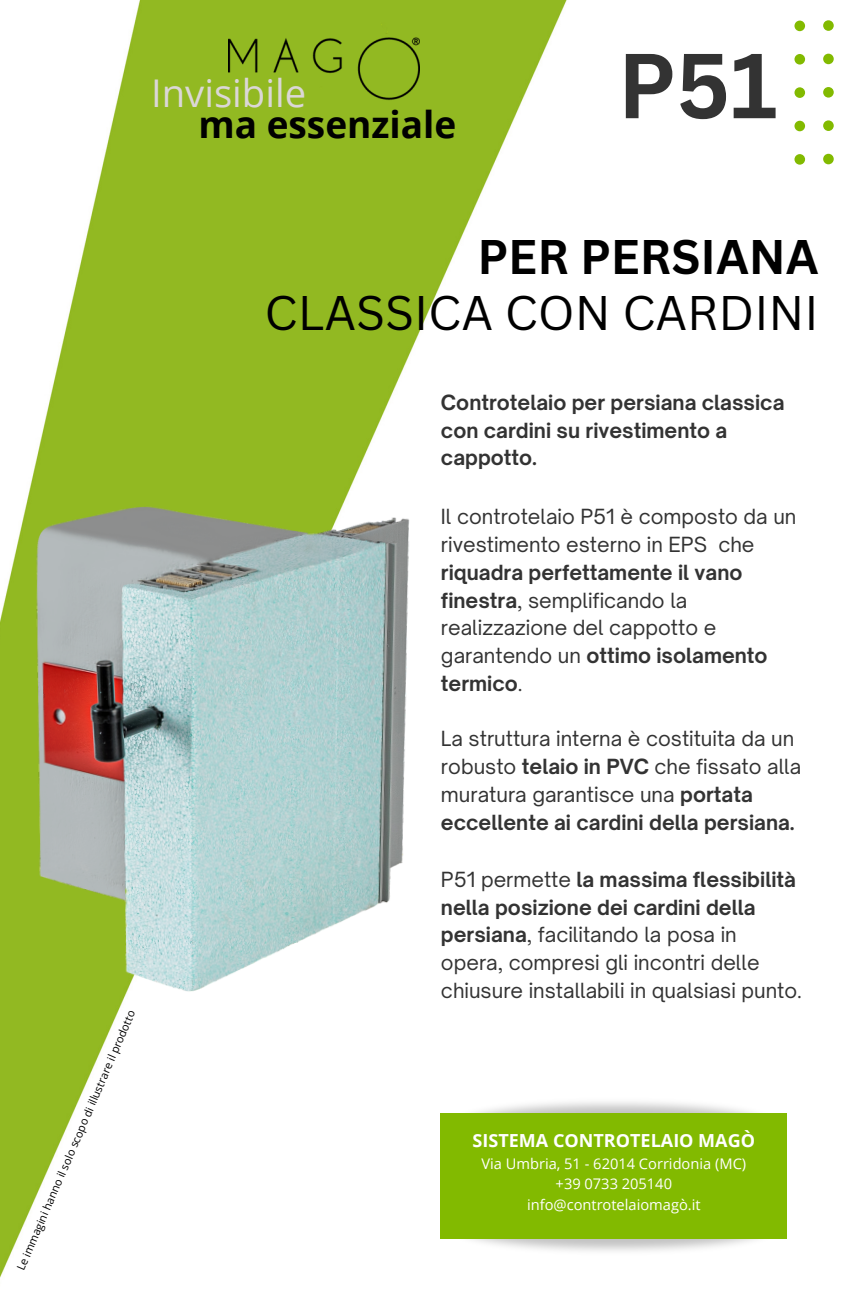
<style>
.page{position:relative;width:864px;height:1296px;background:#fff}
.page>*{position:absolute;margin:0;border:0;box-sizing:border-box;transform-origin:0 0}
.t1{font:700 90px "Canva Sans";color:#333}
.t2{font:47.3px "Canva Sans";color:#000}
.t3{font:700 47.3px "Canva Sans";color:#000}
.t4{font:38.2px "Open Sans";color:#dbd7d7}
.t5{font:700 37px "Open Sans";color:#000}
.t6{font:20px/27.8px "Open Sauce One";color:#333}
.t7{font:700 20px/27.8px "Open Sauce One";color:#333}
.t8{font:700 18px "Open Sans";color:#fff}
.t9{font:14.6px "Open Sans";color:#fff}
.t10{font:11px "Open Sans";color:#000}
.s1{font-weight:700}
</style>
<div class="page">
<img style="left:0;top:0;width:834px;height:1278px">
<div style="left:794px;top:154px;width:11px;height:11px;background:#82ba00;border-radius:50%"></div>
<div style="left:794px;top:121px;width:11px;height:10px;background:#82ba00;border-radius:50%"></div>
<div style="left:794px;top:87px;width:11px;height:11px;background:#82ba00;border-radius:50%"></div>
<div style="left:794px;top:54px;width:11px;height:11px;background:#82ba00;border-radius:50%"></div>
<div style="left:794px;top:21px;width:11px;height:10px;background:#82ba00;border-radius:50%"></div>
<div style="left:823px;top:154px;width:11px;height:10px;background:#82ba00;border-radius:50%"></div>
<div style="left:823px;top:120px;width:11px;height:11px;background:#82ba00;border-radius:50%"></div>
<div style="left:823px;top:87px;width:11px;height:11px;background:#82ba00;border-radius:50%"></div>
<div style="left:823px;top:54px;width:11px;height:10px;background:#82ba00;border-radius:50%"></div>
<div style="left:823px;top:20px;width:11px;height:11px;background:#82ba00;border-radius:50%"></div>
<img style="left:229px;top:22px;width:191px;height:81px">
<img style="left:433px;top:1206px;width:361px;height:66px">
<img style="left:433px;top:1080px;width:361px;height:66px">
<div style="left:441px;top:1113px;width:346px;height:126px;background:#82ba00"></div>
<img style="left:0;top:474px;width:473px;height:554px">
<h4 class="t4" style="left:151px;top:66px;width:157px">Invisibile</h4>
<h1 class="t5" style="left:198px;top:99px;width:260px">ma essenziale</h1>
<p class="t1" style="left:617px;top:22px;width:162px">P51</p>
<p class="t10" style="left:14px;top:1267px;width:283px;rotate:-67deg">Le immagini hanno il solo scopo di illustrare il prodotto</p>
<p class="t3" style="left:477px;top:223px;width:343px">PER PERSIANA</p>
<p class="t2" style="left:265px;top:280px;width:556px">CLASSICA CON CARDINI</p>
<p class="t7" style="left:441px;top:388px;width:345px">Controtelaio per persiana classica con cardini su rivestimento a cappotto.</p>
<p class="t6" style="left:441px;top:503px;width:357px">Il controtelaio P51 è composto da un rivestimento esterno in EPS che <span class="s1">riquadra perfettamente il vano finestra</span>, semplificando la realizzazione del cappotto e garantendo un <span class="s1">ottimo isolamento termico</span>.</p>
<p class="t6" style="left:441px;top:725px;width:362px">La struttura interna è costituita da un robusto <span class="s1">telaio in PVC</span> che fissato alla muratura garantisce una <span class="s1">portata eccellente ai cardini della persiana.</span></p>
<p class="t6" style="left:441px;top:865px;width:363px">P51 permette <span class="s1">la massima flessibilità nella posizione dei cardini della persiana</span>, facilitando la posa in opera, compresi gli incontri delle chiusure installabili in qualsiasi punto.</p>
<p class="t8" style="left:473px;top:1128px;width:284px">SISTEMA CONTROTELAIO MAGÒ</p>
<h2 class="t9" style="left:481px;top:1154px;width:266px">Via Umbria, 51 - 62014 Corridonia (MC)</h2>
<h3 class="t9" style="left:556px;top:1174px;width:118px">+39 0733 205140</h3>
<h6 class="t9" style="left:527px;top:1194px;width:175px">info@controtelaiomagò.it</h6>
</div>
